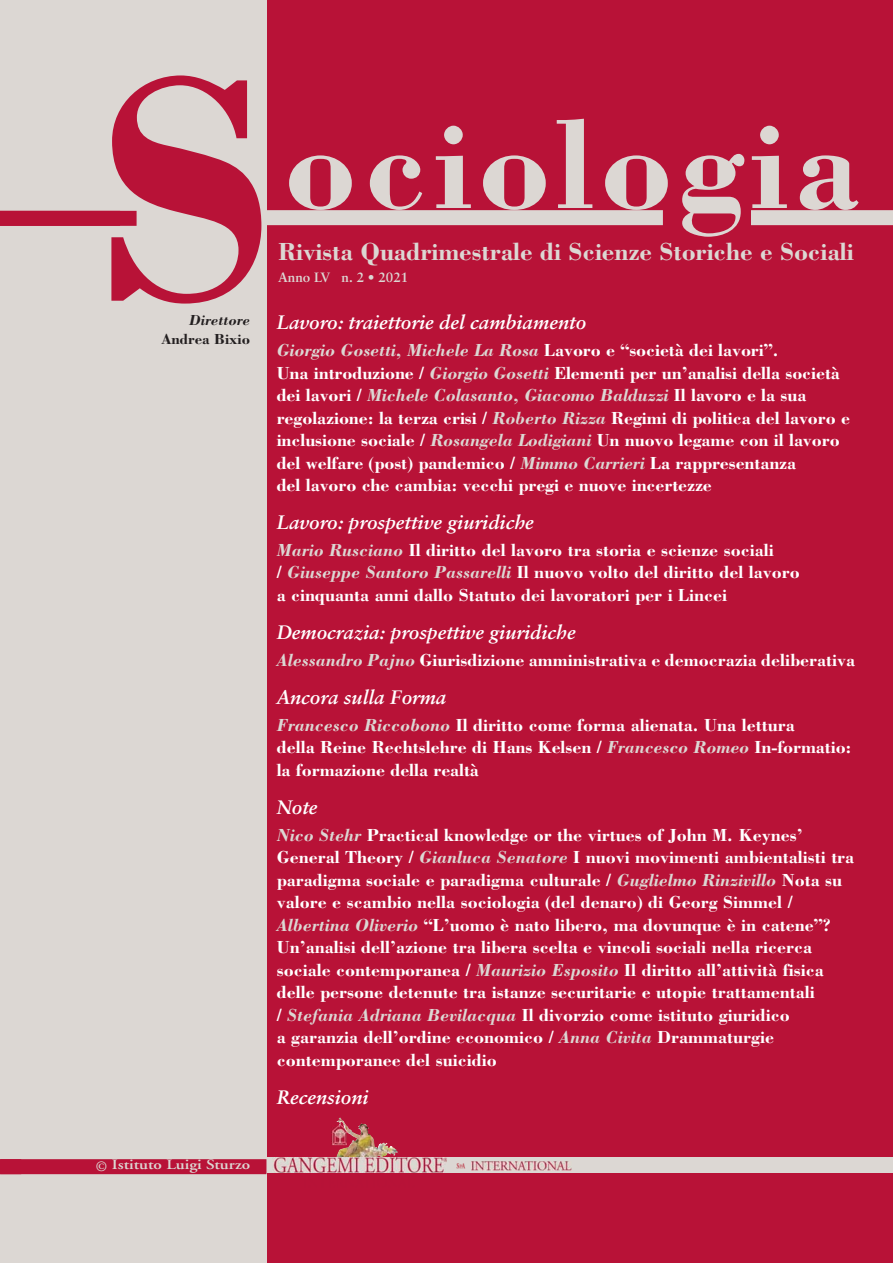
<style>
.page{position:relative;width:893px;height:1263px;background:#fff}
.page>*{position:absolute;margin:0;border:0;box-sizing:border-box;transform-origin:0 0}
.t1{font:700 326.7px "Bodoni";color:#b81237}
.t2{font:700 130.65px "Bodoni";letter-spacing:.05em;color:#dcd7d3}
.t3{font:700 25.5px "Bodoni";letter-spacing:-.005em;color:#dcd7d3}
.t4{font:italic 700 19.5px "Sabon";color:#fff}
.t5{font:700 18px/22.5px "Bodoni";color:#fff}
.t6{font:700 15px "Bodoni";color:#231f20}
.t7{font:italic 700 15px "Bodoni";color:#231f20}
.t8{font:600 14.25px "Adobe Garamond";color:#dcd7d3}
.t9{font:700 13.5px "Sabon";color:#dcd7d3}
.s1{font-style:italic;color:#dcd7d3}
</style>
<div class="page">
<div style="left:0;top:0;width:893px;height:1262px;background:#b81237"></div>
<div style="left:0;top:0;width:267px;height:1262px;background:#dcd7d3"></div>
<div style="left:259px;top:210px;width:404px;height:15px;background:#dcd7d3"></div>
<div style="left:751px;top:210px;width:142px;height:15px;background:#dcd7d3"></div>
<div style="left:267px;top:1158px;width:626px;height:15px;background:#dcd7d3"></div>
<img style="left:336px;top:1123px;width:21px;height:33px">
<img style="left:331px;top:1125px;width:16px;height:20px">
<svg style="left:339px;top:1125px;width:8px;height:7px"></svg>
<img style="left:273px;top:1158px;width:174px;height:15px">
<svg style="left:456px;top:1164px;width:9px;height:4px"></svg>
<img style="left:471px;top:1161px;width:100px;height:10px">
<div style="left:0;top:1159px;width:266px;height:15px;background:#b81237"></div>
<div style="left:0;top:211px;width:137px;height:15px;background:#b81237"></div>
<h1 class="t1" style="left:95px;top:-13px;width:183px">S</h1>
<p class="t7" style="left:189px;top:311px;width:62px">Direttore</p>
<p class="t6" style="left:161px;top:329px;width:90px">Andrea Bixio</p>
<h2 class="t2" style="left:284px;top:83px;width:577px">ociologia</h2>
<h3 class="t3" style="left:278px;top:235px;width:577px">Rivista Quadrimestrale di Scienze Storiche e Sociali</h3>
<p class="t9" style="left:278px;top:269px;width:132px">Anno LV n. 2 • 2021</p>
<p class="t4" style="left:277px;top:311px;width:311px">Lavoro: traiettorie del cambiamento</p>
<p class="t5" style="left:277px;top:338px;width:575px"><span class="s1">Giorgio Gosetti, Michele La Rosa</span> Lavoro e “società dei lavori”.<br>Una introduzione / <span class="s1">Giorgio Gosetti</span> Elementi per un’analisi della società dei lavori / <span class="s1">Michele Colasanto, Giacomo Balduzzi</span> Il lavoro e la sua regolazione: la terza crisi / <span class="s1">Roberto Rizza</span> Regimi di politica del lavoro e inclusione sociale / <span class="s1">Rosangela Lodigiani</span> Un nuovo legame con il lavoro del welfare (post) pandemico / <span class="s1">Mimmo Carrieri</span> La rappresentanza<br>del lavoro che cambia: vecchi pregi e nuove incertezze</p>
<p class="t4" style="left:277px;top:510px;width:259px">Lavoro: prospettive giuridiche</p>
<p class="t5" style="left:277px;top:538px;width:525px"><span class="s1">Mario Rusciano</span> Il diritto del lavoro tra storia e scienze sociali<br>/ <span class="s1">Giuseppe Santoro Passarelli</span> Il nuovo volto del diritto del lavoro a cinquanta anni dallo Statuto dei lavoratori per i Lincei</p>
<p class="t4" style="left:277px;top:620px;width:300px">Democrazia: prospettive giuridiche</p>
<p class="t5" style="left:277px;top:648px;width:580px"><span class="s1">Alessandro Pajno</span> Giurisdizione amministrativa e democrazia deliberativa</p>
<p class="t4" style="left:277px;top:685px;width:171px">Ancora sulla Forma</p>
<p class="t5" style="left:277px;top:713px;width:576px"><span class="s1">Francesco Riccobono</span> Il diritto come forma alienata. Una lettura<br>della Reine Rechtslehre di Hans Kelsen / <span class="s1">Francesco Romeo</span> In-formatio: la formazione della realtà</p>
<p class="t4" style="left:277px;top:795px;width:42px">Note</p>
<p class="t5" style="left:277px;top:823px;width:579px"><span class="s1">Nico Stehr</span> Practical knowledge or the virtues of John M. Keynes’ General Theory / <span class="s1">Gianluca Senatore</span> I nuovi movimenti ambientalisti tra paradigma sociale e paradigma culturale / <span class="s1">Guglielmo Rinzivillo</span> Nota su valore e scambio nella sociologia (del denaro) di Georg Simmel / <span class="s1">Albertina Oliverio</span> “L’uomo è nato libero, ma dovunque è in catene”?<br>Un’analisi dell’azione tra libera scelta e vincoli sociali nella ricerca sociale contemporanea / <span class="s1">Maurizio Esposito</span> Il diritto all’attività fisica delle persone detenute tra istanze securitarie e utopie trattamentali<br>/ <span class="s1">Stefania Adriana Bevilacqua</span> Il divorzio come istituto giuridico<br>a garanzia dell’ordine economico / <span class="s1">Anna Civita</span> Drammaturgie contemporanee del suicidio</p>
<p class="t4" style="left:277px;top:1085px;width:94px">Recensioni</p>
<p class="t8" style="left:96px;top:1157px;width:156px">© Istituto Luigi Sturzo</p>
</div>
